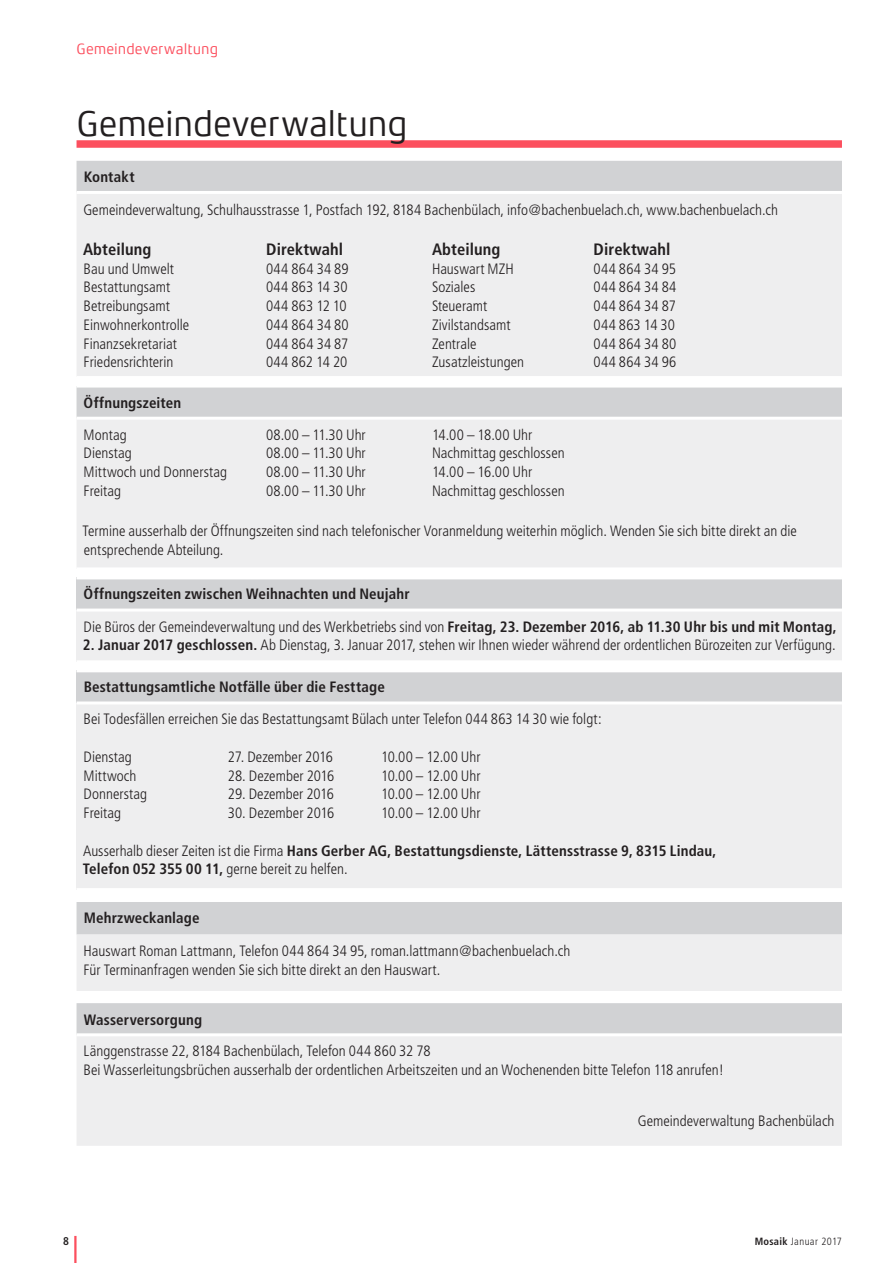
<style>
.page{position:relative;width:893px;height:1263px;background:#fff}
.page>*{position:absolute;margin:0;border:0;box-sizing:border-box;transform-origin:0 0}
.t1{font:36px "Xenois Sans Pro";letter-spacing:-.015em;color:#231f20}
.t2{font:700 condensed 16.5px "Frutiger";letter-spacing:.005em;color:#231f20}
.t3{font:300 condensed 15px/18.8px "Frutiger";color:#231f20}
.t4{font:700 condensed 15px/32.1px "Frutiger";letter-spacing:.01em;color:#231f20}
.t5{font:15px "Xenois Sans Pro";letter-spacing:-.005em;color:#fc4f5e}
.t6{font:300 condensed 15px "Frutiger";letter-spacing:.02em;color:#231f20}
.t7{font:700 condensed 11.25px "Frutiger";color:#231f20}
.t8{font:300 condensed 10.5px "Frutiger";letter-spacing:.04em;color:#231f20}
.s1{font-weight:300}
.s2{font-weight:700}
</style>
<div class="page">
<hr style="left:74px;top:1236px;width:3px;height:27px;background:#fc4f5e">
<div style="left:77px;top:902px;width:765px;height:32px;background:#d1d2d4"></div>
<svg style="left:77px;top:934px;width:765px;height:212px;fill:#eeeeef"></svg>
<div style="left:77px;top:991px;width:765px;height:12px;background:#fff"></div>
<hr style="left:77px;top:1033px;width:765px;height:3px;background:#fff">
<div style="left:77px;top:140px;width:765px;height:8px;background:#fc4f5e"></div>
<div style="left:77px;top:161px;width:765px;height:30px;background:#d1d2d4"></div>
<svg style="left:77px;top:194px;width:765px;height:373px;fill:#eeeeef"></svg>
<div style="left:77px;top:377px;width:765px;height:9px;background:#fff"></div>
<hr style="left:77px;top:376px;width:765px;height:3px;background:#fff">
<hr style="left:77px;top:385px;width:765px;height:3px;background:#fff">
<hr style="left:77px;top:417px;width:765px;height:3px;background:#fff">
<div style="left:77px;top:578px;width:765px;height:32px;background:#d1d2d4"></div>
<div style="left:77px;top:610px;width:765px;height:52px;background:#eeeeef"></div>
<hr style="left:77px;top:576px;width:765px;height:3px;background:#fff">
<hr style="left:77px;top:608px;width:765px;height:3px;background:#fff">
<hr style="left:77px;top:660px;width:765px;height:3px;background:#fff">
<div style="left:77px;top:671px;width:765px;height:32px;background:#d1d2d4"></div>
<div style="left:77px;top:703px;width:765px;height:186px;background:#eeeeef"></div>
<hr style="left:77px;top:669px;width:765px;height:3px;background:#fff">
<hr style="left:77px;top:701px;width:765px;height:3px;background:#fff">
<hr style="left:77px;top:888px;width:765px;height:3px;background:#fff">
<p class="t5" style="left:77px;top:40px;width:143px">Gemeindeverwaltung</p>
<h1 class="t1" style="left:77px;top:103px;width:333px">Gemeindeverwaltung</h1>
<p class="t4" style="left:84px;top:161px;width:52px">Kontakt</p>
<p class="t3" style="left:83px;top:201px;width:696px">Gemeindeverwaltung, Schulhausstrasse 1, Postfach 192, 8184 Bachenbülach, info@bachenbuelach.ch, www.bachenbuelach.ch</p>
<p class="t2" style="left:83px;top:239px;width:70px">Abteilung</p>
<p class="t2" style="left:266px;top:239px;width:78px">Direktwahl</p>
<p class="t2" style="left:432px;top:239px;width:70px">Abteilung</p>
<p class="t2" style="left:594px;top:239px;width:78px">Direktwahl</p>
<p class="t3" style="left:84px;top:259px;width:92px">Bau und Umwelt</p>
<p class="t3" style="left:266px;top:259px;width:84px">044 864 34 89</p>
<p class="t3" style="left:432px;top:259px;width:83px">Hauswart MZH</p>
<p class="t3" style="left:594px;top:259px;width:84px">044 864 34 95</p>
<p class="t3" style="left:84px;top:278px;width:88px">Bestattungsamt</p>
<p class="t3" style="left:266px;top:278px;width:83px">044 863 14 30</p>
<p class="t3" style="left:432px;top:278px;width:45px">Soziales</p>
<p class="t6" style="left:594px;top:279px;width:84px">044 864 34 84</p>
<p class="t3" style="left:84px;top:297px;width:88px">Betreibungsamt</p>
<p class="t3" style="left:266px;top:297px;width:82px">044 863 12 10</p>
<p class="t3" style="left:432px;top:297px;width:57px">Steueramt</p>
<p class="t3" style="left:594px;top:297px;width:84px">044 864 34 87</p>
<p class="t3" style="left:84px;top:315px;width:107px">Einwohnerkontrolle</p>
<p class="t3" style="left:266px;top:315px;width:84px">044 864 34 80</p>
<p class="t3" style="left:432px;top:315px;width:80px">Zivilstandsamt</p>
<p class="t3" style="left:594px;top:315px;width:83px">044 863 14 30</p>
<p class="t3" style="left:84px;top:334px;width:95px">Finanzsekretariat</p>
<p class="t3" style="left:266px;top:334px;width:84px">044 864 34 87</p>
<p class="t3" style="left:432px;top:334px;width:46px">Zentrale</p>
<p class="t3" style="left:594px;top:334px;width:84px">044 864 34 80</p>
<p class="t3" style="left:84px;top:353px;width:91px">Friedensrichterin</p>
<p class="t3" style="left:266px;top:353px;width:83px">044 862 14 20</p>
<p class="t3" style="left:432px;top:353px;width:93px">Zusatzleistungen</p>
<p class="t3" style="left:594px;top:353px;width:84px">044 864 34 96</p>
<p class="t4" style="left:84px;top:386px;width:99px">Öffnungszeiten</p>
<p class="t3" style="left:84px;top:425px;width:45px">Montag</p>
<p class="t3" style="left:266px;top:425px;width:101px">08.00 – 11.30 Uhr</p>
<p class="t3" style="left:432px;top:425px;width:102px">14.00 – 18.00 Uhr</p>
<p class="t3" style="left:84px;top:444px;width:50px">Dienstag</p>
<p class="t3" style="left:266px;top:444px;width:101px">08.00 – 11.30 Uhr</p>
<p class="t3" style="left:432px;top:444px;width:134px">Nachmittag geschlossen</p>
<p class="t3" style="left:84px;top:463px;width:145px">Mittwoch und Donnerstag</p>
<p class="t3" style="left:266px;top:463px;width:101px">08.00 – 11.30 Uhr</p>
<p class="t3" style="left:432px;top:463px;width:102px">14.00 – 16.00 Uhr</p>
<p class="t3" style="left:84px;top:482px;width:39px">Freitag</p>
<p class="t3" style="left:266px;top:482px;width:101px">08.00 – 11.30 Uhr</p>
<p class="t3" style="left:432px;top:482px;width:134px">Nachmittag geschlossen</p>
<p class="t3" style="left:83px;top:522px;width:716px">Termine ausserhalb der Öffnungszeiten sind nach telefonischer Voranmeldung weiterhin möglich. Wenden Sie sich bitte direkt an die entsprechende Abteilung.</p>
<p class="t4" style="left:84px;top:578px;width:755px">Öffnungszeiten zwischen Weihnachten und Neujahr<br><span class="s1">Die Büros der Gemeindeverwaltung und des Werkbetriebs sind von</span> Freitag, 23. Dezember 2016, ab 11.30 Uhr bis und mit Montag,</p>
<p class="t3" style="left:83px;top:636px;width:754px"><span class="s2">2. Januar 2017 geschlossen.</span> Ab Dienstag, 3. Januar 2017, stehen wir Ihnen wieder während der ordentlichen Bürozeiten zur Verfügung.</p>
<p class="t4" style="left:84px;top:671px;width:303px">Bestattungsamtliche Notfälle über die Festtage</p>
<p class="t3" style="left:84px;top:710px;width:520px">Bei Todesfällen erreichen Sie das Bestattungsamt Bülach unter Telefon 044 863 14 30 wie folgt:</p>
<p class="t3" style="left:84px;top:748px;width:50px">Dienstag</p>
<p class="t3" style="left:228px;top:748px;width:106px">27. Dezember 2016</p>
<p class="t3" style="left:381px;top:748px;width:101px">10.00 – 12.00 Uhr</p>
<p class="t3" style="left:84px;top:766px;width:54px">Mittwoch</p>
<p class="t3" style="left:228px;top:766px;width:108px">28. Dezember 2016</p>
<p class="t3" style="left:381px;top:766px;width:101px">10.00 – 12.00 Uhr</p>
<p class="t3" style="left:84px;top:785px;width:65px">Donnerstag</p>
<p class="t3" style="left:228px;top:785px;width:108px">29. Dezember 2016</p>
<p class="t3" style="left:381px;top:785px;width:101px">10.00 – 12.00 Uhr</p>
<p class="t3" style="left:84px;top:804px;width:39px">Freitag</p>
<p class="t3" style="left:228px;top:804px;width:108px">30. Dezember 2016</p>
<p class="t3" style="left:381px;top:804px;width:101px">10.00 – 12.00 Uhr</p>
<p class="t4" style="left:83px;top:841px;width:635px;line-height:18.8px"><span class="s1">Ausserhalb dieser Zeiten ist die Firma</span> Hans Gerber AG, Bestattungsdienste, Lättensstrasse 9, 8315 Lindau,<br>Telefon 052 355 00 11, <span class="s1">gerne bereit zu helfen.</span></p>
<p class="t4" style="left:84px;top:902px;width:117px">Mehrzweckanlage</p>
<p class="t3" style="left:84px;top:942px;width:488px">Hauswart Roman Lattmann, Telefon 044 864 34 95, roman.lattmann@bachenbuelach.ch<br>Für Terminanfragen wenden Sie sich bitte direkt an den Hauswart.</p>
<p class="t4" style="left:84px;top:1003px;width:120px">Wasserversorgung</p>
<p class="t3" style="left:84px;top:1042px;width:642px">Länggenstrasse 22, 8184 Bachenbülach, Telefon 044 860 32 78<br>Bei Wasserleitungsbrüchen ausserhalb der ordentlichen Arbeitszeiten und an Wochenenden bitte Telefon 118 anrufen!</p>
<p class="t3" style="left:638px;top:1112px;width:198px">Gemeindeverwaltung Bachenbülach</p>
<p class="t7" style="left:63px;top:1234px;width:7px">8</p>
<p class="t8" style="left:755px;top:1235px;width:89px"><span class="s2">Mosaik</span> Januar 2017</p>
</div>
